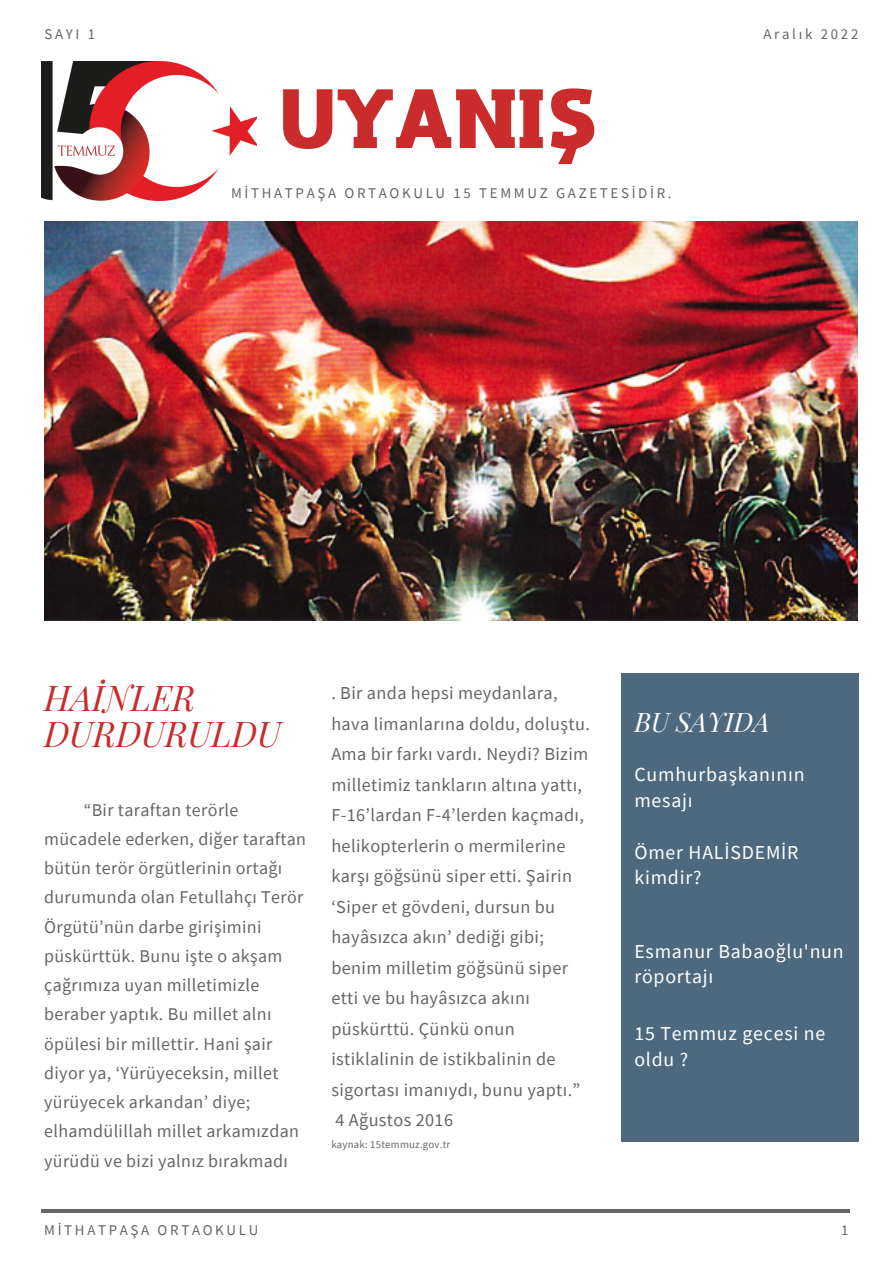
<style>
.page{position:relative;width:893px;height:1264px;background:#fff}
.page>*{position:absolute;margin:0;border:0;box-sizing:border-box;transform-origin:0 0}
.t1{font:900 82.65px "Amazing Grotesk";color:#ca2c2c}
.t2{font:italic 34.65px/36px "Playfair Display";color:#ca2c2c}
.t3{font:italic 26.4px "Playfair Display";color:#fff}
.t4{font:19.8px/25.8px "Source Sans Pro";letter-spacing:.04em;color:#fff}
.t5{font:18.3px/30.5px "Source Sans Pro";letter-spacing:.02em;color:#666}
.t6{font:18px/29.2px "Source Sans Pro";letter-spacing:.02em;color:#666}
.t7{font:14.85px "Source Sans Pro";letter-spacing:.18em;color:#666}
.t8{font:10.8px "Source Sans Pro";letter-spacing:.02em;color:#666}
</style>
<div class="page">
<div style="left:621px;top:672px;width:237px;height:469px;background:#4e697d"></div>
<hr style="left:41px;top:1209px;width:809px;height:3px;background:#666">
<img style="left:44px;top:221px;width:813px;height:399px">
<img style="left:41px;top:61px;width:215px;height:140px">
<p class="t7" style="left:44px;top:25px;width:52px">SAYI 1</p>
<p class="t7" style="left:763px;top:25px;width:96px">Aralık 2022</p>
<h1 class="t1" style="left:279px;top:84px;width:321px">UYANIŞ</h1>
<p class="t7" style="left:231px;top:184px;width:442px">MİTHATPAŞA ORTAOKULU 15 TEMMUZ GAZETESİDİR.</p>
<h2 class="t2" style="left:44px;top:678px;width:238px">HAİNLER<br>DURDURULDU</h2>
<p class="t6" style="left:44px;top:794px;width:263px;text-indent:40px">“Bir taraftan terörle mücadele ederken, diğer taraftan bütün terör örgütlerinin ortağı durumunda olan Fetullahçı Terör<br>Örgütü’nün darbe girişimini püskürttük. Bunu işte o akşam çağrımıza uyan milletimizle beraber yaptık. Bu millet alnı öpülesi bir millettir. Hani şair diyor ya, ‘Yürüyeceksin, millet yürüyecek arkandan’ diye; elhamdülillah millet arkamızdan yürüdü ve bizi yalnız bırakmadı</p>
<p class="t5" style="left:331px;top:677px;width:260px">. Bir anda hepsi meydanlara, hava limanlarına doldu, doluştu.<br>Ama bir farkı vardı. Neydi? Bizim milletimiz tankların altına yattı,<br>F-16’lardan F-4’lerden kaçmadı, helikopterlerin o mermilerine karşı göğsünü siper etti. Şairin ‘Siper et gövdeni, dursun bu hayâsızca akın’ dediği gibi; benim milletim göğsünü siper etti ve bu hayâsızca akını püskürttü. Çünkü onun istiklalinin de istikbalinin de sigortası imanıydı, bunu yaptı.”<br>4 Ağustos 2016</p>
<p class="t8" style="left:331px;top:1137px;width:120px">kaynak: 15temmuz.gov.tr</p>
<h3 class="t3" style="left:634px;top:703px;width:137px">BU SAYIDA</h3>
<p class="t4" style="left:634px;top:761px;width:172px">Cumhurbaşkanının mesajı</p>
<p class="t4" style="left:634px;top:838px;width:165px">Ömer HALİSDEMİR kimdir?</p>
<p class="t4" style="left:634px;top:937px;width:211px">Esmanur Babaoğlu'nun röportajı</p>
<p class="t4" style="left:634px;top:1020px;width:192px">15 Temmuz gecesi ne oldu ?</p>
<p class="t7" style="left:44px;top:1220px;width:216px">MİTHATPAŞA ORTAOKULU</p>
<p class="t7" style="left:841px;top:1220px;width:9px">1</p>
</div>
